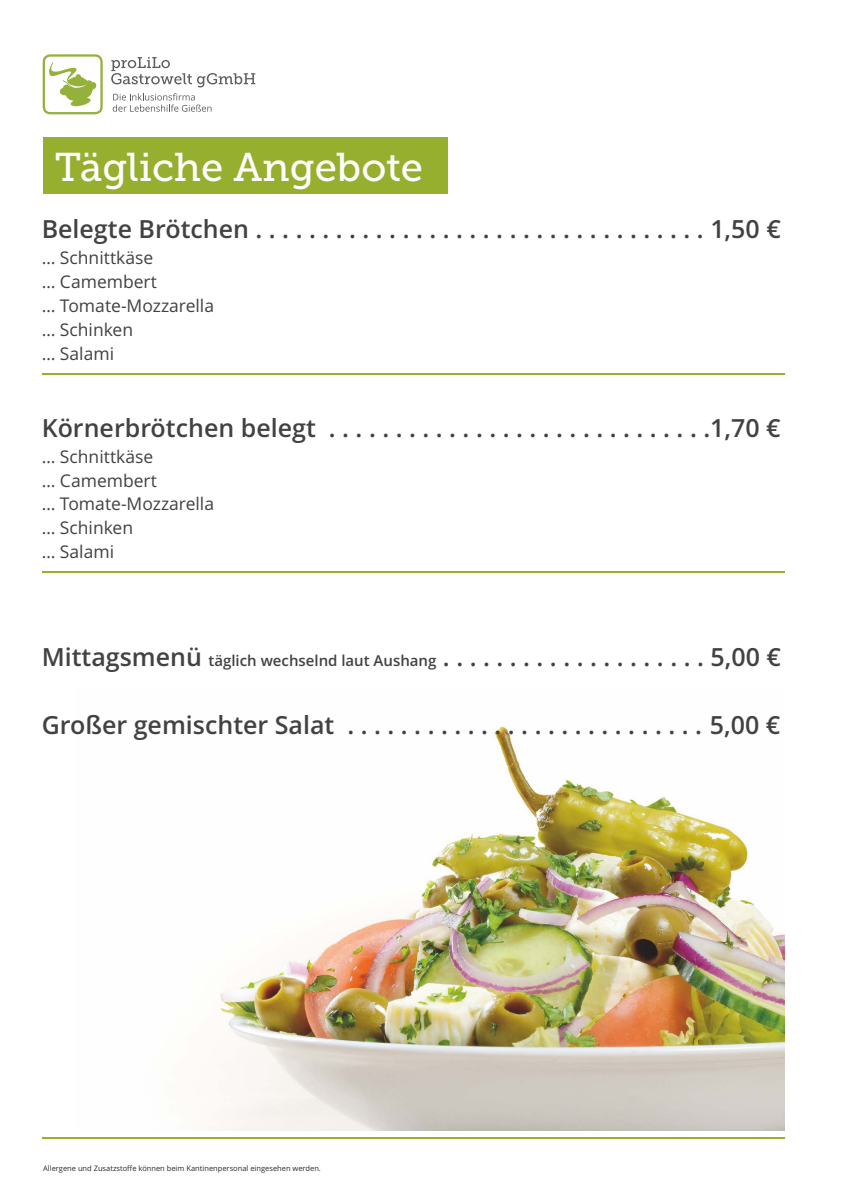
<style>
.page{position:relative;width:842px;height:1192px;background:#fff}
.page>*{position:absolute;margin:0;border:0;box-sizing:border-box;transform-origin:0 0}
.t1{font:40px "Museo Slab 500";color:#fefefe}
.t2{font:600 25px "Open Sans";color:#434242}
.t3{font:17.5px/23.9px "Open Sans";color:#434242}
.t4{font:7.5px "Open Sans";color:#2b2a29}
.s1{font-size:15px}
</style>
<div class="page">
<img style="left:206px;top:726px;width:579px;height:404px">
<svg style="left:113px;top:93px;width:98px;height:19px"></svg>
<svg style="left:43px;top:54px;width:60px;height:60px"></svg>
<svg style="left:111px;top:57px;width:144px;height:30px"></svg>
<div style="left:43px;top:138px;width:404px;height:56px;background:#96af2e"></div>
<hr style="left:42px;top:373px;width:742px;height:2px;background:#96af2e">
<hr style="left:42px;top:571px;width:742px;height:2px;background:#96af2e">
<hr style="left:42px;top:1137px;width:742px;height:1px;background:#96af2e">
<h1 class="t1" style="left:55px;top:151px;width:369px">Tägliche Angebote</h1>
<p class="t2" style="left:42px;top:219px;width:741px">Belegte Brötchen . . . . . . . . . . . . . . . . . . . . . . . . . . . . . . . . . . 1,50 €</p>
<p class="t3" style="left:42px;top:248px;width:113px">… Schnittkäse</p>
<p class="t3" style="left:42px;top:272px;width:117px">… Camembert</p>
<p class="t3" style="left:42px;top:296px;width:174px">… Tomate-Mozzarella … Schinken</p>
<p class="t3" style="left:42px;top:343px;width:74px">… Salami</p>
<p class="t2" style="left:42px;top:418px;width:740px">Körnerbrötchen belegt . . . . . . . . . . . . . . . . . . . . . . . . . . . . . 1,70 €</p>
<p class="t3" style="left:42px;top:446px;width:113px">… Schnittkäse</p>
<p class="t3" style="left:42px;top:494px;width:174px">… Tomate-Mozzarella</p>
<p class="t3" style="left:42px;top:470px;width:117px">… Camembert</p>
<p class="t3" style="left:42px;top:518px;width:93px">… Schinken</p>
<p class="t3" style="left:42px;top:542px;width:74px">… Salami</p>
<p class="t2" style="left:42px;top:647px;width:741px">Mittagsmenü <span class="s1">täglich wechselnd laut Aushang</span> . . . . . . . . . . . . . . . . . . . . 5,00 €</p>
<p class="t2" style="left:42px;top:715px;width:740px">Großer gemischter Salat . . . . . . . . . . . . . . . . . . . . . . . . . . . 5,00 €</p>
<p class="t4" style="left:43px;top:1165px;width:279px">Allergene und Zusatzstoffe können beim Kantinenpersonal eingesehen werden.</p>
</div>
